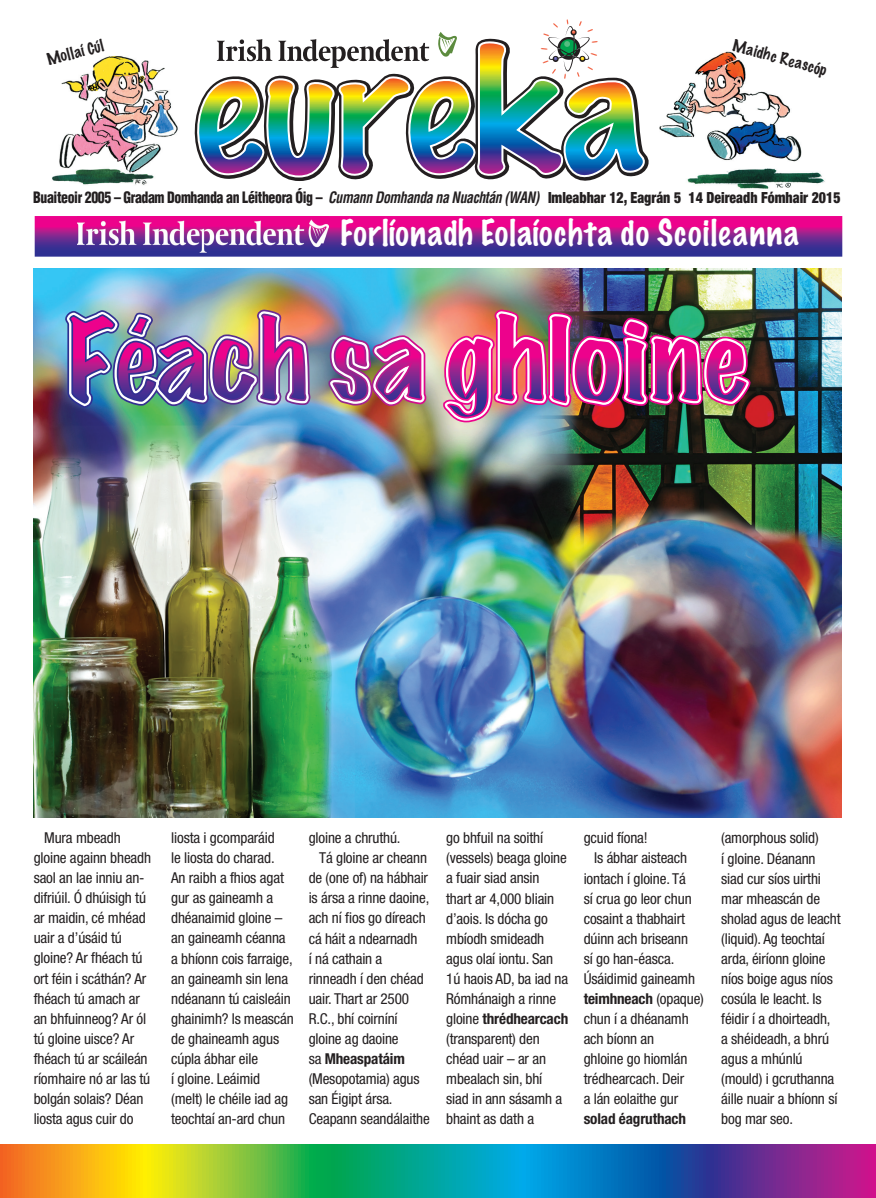
<style>
.page{position:relative;width:876px;height:1198px;background:#fff}
.page>*{position:absolute;margin:0;border:0;box-sizing:border-box;transform-origin:0 0}
.t1{font:100 32.38px "Marker Felt";letter-spacing:.04em;color:#fff}
.t2{font:900 condensed 15.38px "Helvetica";letter-spacing:-.03em;color:#231f20;scale:.9 1}
.t3{font:condensed 15px/20px "Helvetica Neue";letter-spacing:-.01em;color:#231f20}
.t4{font:700 condensed 15px "Helvetica Neue";letter-spacing:-.01em;color:#231f20}
.t5{font:100 15px "Marker Felt";color:#231f20}
.s1{font-weight:700;font-style:italic}
.s2{font-family:"Helvetica Neue"}
.s3{font-weight:400}
.s4{font-weight:700}
</style>
<div class="page">
<svg style="left:0;top:1144px;width:875px;height:54px;background:#5f8a74"></svg>
<svg style="left:35px;top:216px;width:807px;height:41px;background:#8a2190"></svg>
<img style="left:77px;top:216px;width:251px;height:38px">
<svg style="left:194px;top:19px;width:455px;height:162px"></svg>
<img style="left:52px;top:56px;width:126px;height:129px">
<img style="left:659px;top:51px;width:166px;height:138px">
<img style="left:34px;top:268px;width:807px;height:549px">
<img style="left:62px;top:305px;width:252px;height:106px">
<img style="left:324px;top:331px;width:105px;height:79px">
<img style="left:440px;top:305px;width:315px;height:121px">
<p class="t5" style="left:44px;top:49px;width:59px;rotate:-14deg">Mollaí Cúl</p>
<p class="t5" style="left:735px;top:34px;width:99px;rotate:16deg">Maidhc Reascóp</p>
<p class="t2" style="left:33px;top:188px;width:898px">Buaiteoir 2005 – Gradam Domhanda an Léitheora Óig – <span class="s1">Cumann Domhanda na Nuachtán (WAN)</span> <span class="s2">Imleabhar 12, Eagrán 5 14 Deireadh Fómhair 2015</span></p>
<h1 class="t1" style="left:340px;top:211px;width:460px">Forlíonadh Eolaíochta do Scoileanna</h1>
<p class="t3" style="left:34px;top:828px;width:119px;text-indent:10px">Mura mbeadh gloine againn bheadh saol an lae inniu an&shy;difriúil. Ó dhúisigh tú ar maidin, cé mhéad uair a d’úsáid tú gloine? Ar fhéach tú ort féin i scáthán? Ar fhéach tú amach ar an bhfuinneog? Ar ól tú gloine uisce? Ar fhéach tú ar scáileán ríomhaire nó ar las tú bolgán solais? Déan liosta agus cuir do</p>
<p class="t3" style="left:171px;top:828px;width:124px">liosta i gcomparáid<br>le liosta do charad.<br>An raibh a fhios agat gur as gaineamh a dhéanaimid gloine – an gaineamh céanna a bhíonn cois farraige, an gaineamh sin lena ndéanann tú caisleáin ghainimh? Is meascán de ghaineamh agus cúpla ábhar eile<br>í gloine. Leáimid (melt) le chéile iad ag teochtaí an-ard chun</p>
<p class="t3" style="left:308px;top:828px;width:93px">gloine a chruthú.</p>
<p class="t3" style="left:319px;top:848px;width:109px">Tá gloine ar cheann</p>
<p class="t3" style="left:308px;top:868px;width:121px">de (one of) na hábhair</p>
<p class="t3" style="left:308px;top:888px;width:122px">is ársa a rinne daoine,</p>
<p class="t3" style="left:308px;top:908px;width:118px">ach ní fios go díreach</p>
<p class="t3" style="left:308px;top:928px;width:110px">cá háit a ndearnadh</p>
<p class="t3" style="left:308px;top:948px;width:75px">í ná cathain a</p>
<p class="t3" style="left:308px;top:968px;width:116px">rinneadh í den chéad</p>
<p class="t3" style="left:308px;top:988px;width:102px">uair. Thart ar 2500</p>
<p class="t3" style="left:308px;top:1008px;width:90px">R.C., bhí coirníní</p>
<p class="t3" style="left:308px;top:1028px;width:91px">gloine ag daoine</p>
<p class="t4" style="left:308px;top:1049px;width:98px"><span class="s3">sa</span> Mheaspatáim</p>
<p class="t3" style="left:308px;top:1068px;width:112px">(Mesopotamia) agus</p>
<p class="t3" style="left:308px;top:1088px;width:85px">san Éigipt ársa.</p>
<p class="t3" style="left:308px;top:1108px;width:122px">Ceapann seandálaithe</p>
<p class="t3" style="left:446px;top:828px;width:123px">go bhfuil na soithí (vessels) beaga gloine a fuair siad ansin thart ar 4,000 bliain d’aois. Is dócha go mbíodh smideadh agus olaí iontu. San<br>1ú haois AD, ba iad na<br>Rómhánaigh a rinne gloine <span class="s4">thrédhearcach </span>(transparent) den chéad uair – ar an mbealach sin, bhí siad in ann sásamh a bhaint as dath a</p>
<p class="t3" style="left:583px;top:828px;width:65px">gcuid fíona!</p>
<p class="t3" style="left:594px;top:848px;width:94px">Is ábhar aisteach</p>
<p class="t3" style="left:583px;top:868px;width:103px">iontach í gloine. Tá</p>
<p class="t3" style="left:583px;top:888px;width:109px">sí crua go leor chun</p>
<p class="t3" style="left:583px;top:908px;width:103px">cosaint a thabhairt</p>
<p class="t3" style="left:583px;top:928px;width:106px">dúinn ach briseann</p>
<p class="t3" style="left:583px;top:948px;width:92px">sí go han-éasca.</p>
<p class="t3" style="left:583px;top:968px;width:113px">Úsáidimid gaineamh</p>
<p class="t4" style="left:583px;top:989px;width:122px">teimhneach <span class="s3">(opaque)</span></p>
<p class="t3" style="left:583px;top:1008px;width:106px">chun í a dhéanamh</p>
<p class="t3" style="left:583px;top:1028px;width:72px">ach bíonn an</p>
<p class="t3" style="left:583px;top:1048px;width:105px">ghloine go hiomlán</p>
<p class="t3" style="left:583px;top:1068px;width:102px">trédhearcach. Deir</p>
<p class="t3" style="left:583px;top:1088px;width:96px">a lán eolaithe gur</p>
<p class="t4" style="left:583px;top:1109px;width:104px">solad éagruthach</p>
<p class="t3" style="left:721px;top:828px;width:121px">(amorphous solid)<br>í gloine. Déanann siad cur síos uirthi mar mheascán de sholad agus de leacht (liquid). Ag teochtaí arda, éiríonn gloine níos boige agus níos cosúla le leacht. Is féidir í a dhoirteadh, a shéideadh, a bhrú agus a mhúnlú (mould) i gcruthanna áille nuair a bhíonn sí bog mar seo.</p>
</div>
